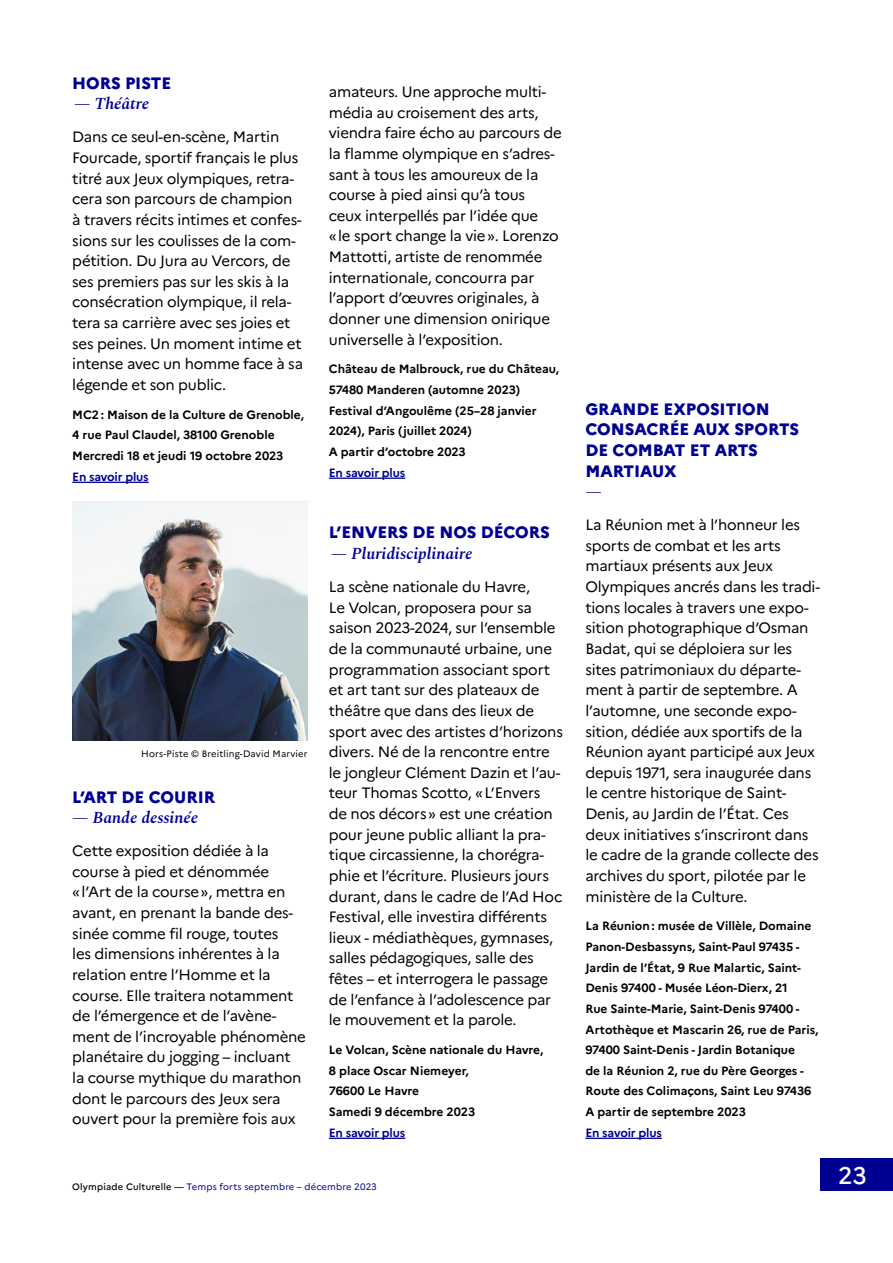
<style>
.page{position:relative;width:893px;height:1263px;background:#fff}
.page>*{position:absolute;margin:0;border:0;box-sizing:border-box;transform-origin:0 0}
.t1{font:500 24px "Marianne";color:#fff}
.t2{font:800 16.5px/20.7px "Marianne";letter-spacing:-.005em;color:#000091}
.t3{font:italic 600 16.5px "Spectral";color:#000091}
.t4{font:15px/20.7px "Marianne";letter-spacing:-.015em;color:#000}
.t5{font:700 12px/20.7px "Marianne";color:#000}
.t6{font:700 12px "Marianne";letter-spacing:-.015em;color:#000091}
.t7{font:9.3px "Marianne";letter-spacing:.02em;color:#000091}
.t8{font:9.3px "Marianne";letter-spacing:.02em;color:#000}
.s1{font-weight:500;color:#000}
.s2{font-weight:500}
</style>
<div class="page">
<hr style="left:72px;top:482px;width:77px;height:1px;background:#000091">
<hr style="left:329px;top:477px;width:76px;height:2px;background:#000091">
<hr style="left:329px;top:1137px;width:76px;height:2px;background:#000091">
<hr style="left:585px;top:1137px;width:77px;height:2px;background:#000091">
<img style="left:72px;top:502px;width:236px;height:238px">
<div style="left:821px;top:1158px;width:72px;height:33px;background:#000091"></div>
<p class="t2" style="left:72px;top:73px;width:101px">HORS PISTE</p>
<p class="t3" style="left:74px;top:92px;width:76px">— Théâtre</p>
<p class="t4" style="left:72px;top:127px;width:232px">Dans ce seul-en-scène, Martin<br>Fourcade, sportif français le plus titré aux Jeux olympiques, retra&shy;cera son parcours de champion à travers récits intimes et confes&shy;sions sur les coulisses de la com&shy;pétition. Du Jura au Vercors, de ses premiers pas sur les skis à la consécration olympique, il rela&shy;tera sa carrière avec ses joies et ses peines. Un moment intime et intense avec un homme face à sa légende et son public.</p>
<p class="t5" style="left:72px;top:404px;width:233px">MC2: Maison de la Culture de Grenoble,<br>4 rue Paul Claudel, 38100 Grenoble<br>Mercredi 18 et jeudi 19 octobre 2023</p>
<p class="t6" style="left:72px;top:469px;width:78px">En savoir plus</p>
<p class="t8" style="left:141px;top:748px;width:168px">Hors-Piste © Breitling-David Marvier</p>
<p class="t2" style="left:72px;top:786px;width:144px">L’ART DE COURIR</p>
<p class="t3" style="left:72px;top:806px;width:127px">— Bande dessinée</p>
<p class="t4" style="left:72px;top:840px;width:235px">Cette exposition dédiée à la course à pied et dénommée «l’Art de la course», mettra en avant, en prenant la bande des&shy;sinée comme fil rouge, toutes<br>les dimensions inhérentes à la relation entre l’Homme et la course. Elle traitera notamment de l’émergence et de l’avène&shy;ment de l’incroyable phénomène planétaire du jogging – incluant la course mythique du marathon dont le parcours des Jeux sera ouvert pour la première fois aux</p>
<p class="t4" style="left:329px;top:81px;width:235px">amateurs. Une approche multi&shy;média au croisement des arts, viendra faire écho au parcours de la flamme olympique en s’adres&shy;sant à tous les amoureux de la course à pied ainsi qu’à tous<br>ceux interpellés par l’idée que «le sport change la vie». Lorenzo<br>Mattotti, artiste de renommée internationale, concourra par l’apport d’œuvres originales, à donner une dimension onirique universelle à l’exposition.</p>
<p class="t5" style="left:329px;top:359px;width:232px">Château de Malbrouck, rue du Château,<br>57480 Manderen (automne 2023)<br>Festival d’Angoulême (25–28 janvier<br>2024), Paris (juillet 2024)<br>A partir d’octobre 2023</p>
<p class="t6" style="left:329px;top:465px;width:78px">En savoir plus</p>
<p class="t2" style="left:329px;top:522px;width:222px">L’ENVERS DE NOS DÉCORS</p>
<p class="t3" style="left:331px;top:542px;width:143px">— Pluridisciplinaire</p>
<p class="t4" style="left:329px;top:576px;width:236px">La scène nationale du Havre,<br>Le Volcan, proposera pour sa saison 2023-2024, sur l’ensemble de la communauté urbaine, une programmation associant sport et art tant sur des plateaux de théâtre que dans des lieux de sport avec des artistes d’horizons divers. Né de la rencontre entre le jongleur Clément Dazin et l’au&shy;teur Thomas Scotto, «L’Envers<br>de nos décors» est une création pour jeune public alliant la pra&shy;tique circassienne, la chorégra&shy;phie et l’écriture. Plusieurs jours durant, dans le cadre de l’Ad Hoc<br>Festival, elle investira différents lieux - médiathèques, gymnases, salles pédagogiques, salle des fêtes – et interrogera le passage de l’enfance à l’adolescence par le mouvement et la parole.</p>
<p class="t5" style="left:329px;top:1039px;width:216px">Le Volcan, Scène nationale du Havre,<br>8 place Oscar Niemeyer,<br>76600 Le Havre<br>Samedi 9 décembre 2023</p>
<p class="t6" style="left:329px;top:1125px;width:78px">En savoir plus</p>
<p class="t7" style="left:72px;top:1181px;width:306px"><span class="s1">Olympiade Culturelle</span> <span class="s2">—</span> Temps forts septembre – décembre 2023</p>
<p class="t2" style="left:585px;top:398px;width:215px">GRANDE EXPOSITION<br>CONSACRÉE AUX SPORTS<br>DE COMBAT ET ARTS<br>MARTIAUX</p>
<p class="t3" style="left:585px;top:480px;width:18px">—</p>
<p class="t4" style="left:585px;top:514px;width:236px">La Réunion met à l’honneur les sports de combat et les arts martiaux présents aux Jeux<br>Olympiques ancrés dans les tradi&shy;tions locales à travers une expo&shy;sition photographique d’Osman<br>Badat, qui se déploiera sur les sites patrimoniaux du départe&shy;ment à partir de septembre. A l’automne, une seconde expo&shy;sition, dédiée aux sportifs de la<br>Réunion ayant participé aux Jeux depuis 1971, sera inaugurée dans le centre historique de Saint-<br>Denis, au Jardin de l’État. Ces deux initiatives s’inscriront dans le cadre de la grande collecte des archives du sport, pilotée par le ministère de la Culture.</p>
<p class="t5" style="left:585px;top:916px;width:234px">La Réunion: musée de Villèle, Domaine Panon-Desbassyns, Saint-Paul 97435 - Jardin de l’État, 9 Rue Malartic, Saint-Denis 97400 - Musée Léon-Dierx, 21<br>Rue Sainte-Marie, Saint-Denis 97400 - Artothèque et Mascarin 26, rue de Paris, 97400 Saint-Denis - Jardin Botanique<br>de la Réunion 2, rue du Père Georges - Route des Colimaçons, Saint Leu 97436<br>A partir de septembre 2023</p>
<p class="t6" style="left:585px;top:1125px;width:78px">En savoir plus</p>
<h1 class="t1" style="left:838px;top:1160px;width:30px">23</h1>
</div>
